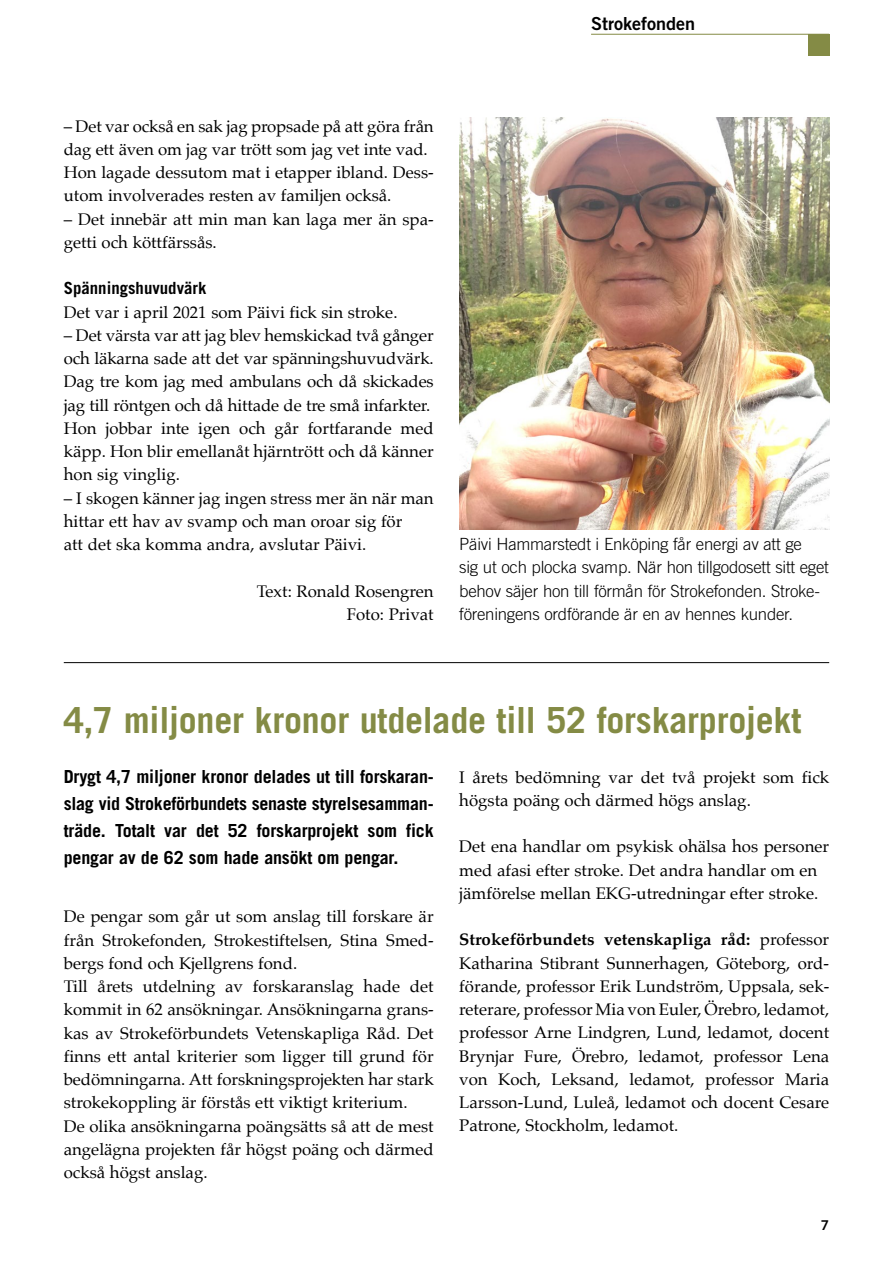
<style>
.page{position:relative;width:893px;height:1263px;background:#fff}
.page>*{position:absolute;margin:0;border:0;box-sizing:border-box;transform-origin:0 0}
.t1{font:700 36px "Trade Gothic";letter-spacing:-.005em;color:#848b45}
.t2{font:700 18px/27px "Trade Gothic";letter-spacing:-.01em;color:#000;text-align:justify}
.t3{font:18px "Trade Gothic LT Std Bd 2";color:#000}
.t4{font:16.8px/23.2px "Palatino";color:#000}
.t5{font:300 16.8px/23.2px "Trade Gothic LT Std";letter-spacing:-.015em;color:#000}
.t6{font:700 16.8px "Trade Gothic";color:#000}
.t7{font:13.5px "Trade Gothic LT Std Bd 2";color:#000}
.s1{font-weight:700}
</style>
<div class="page">
<img style="left:459px;top:118px;width:370px;height:411px">
<hr style="left:591px;top:34px;width:238px;height:1px;background:#848b45">
<div style="left:808px;top:34px;width:21px;height:22px;background:#848b45"></div>
<hr style="left:64px;top:662px;width:765px;height:1px;background:#000">
<p class="t3" style="left:591px;top:12px;width:106px">Strokefonden</p>
<p class="t4" style="left:64px;top:114px;width:371px">– Det var också en sak jag propsade på att göra från dag ett även om jag var trött som jag vet inte vad.<br>Hon lagade dessutom mat i etapper ibland. Dess&shy;utom involverades resten av familjen också.</p>
<p class="t4" style="left:64px;top:207px;width:371px">– Det innebär att min man kan laga mer än spa&shy;getti och köttfärssås.</p>
<p class="t6" style="left:64px;top:278px;width:144px">Spänningshuvudvärk</p>
<p class="t4" style="left:64px;top:300px;width:335px">Det var i april 2021 som Päivi fick sin stroke.</p>
<p class="t4" style="left:64px;top:323px;width:371px">– Det värsta var att jag blev hemskickad två gånger och läkarna sade att det var spänningshuvudvärk.<br>Dag tre kom jag med ambulans och då skickades jag till röntgen och då hittade de tre små infarkter.<br>Hon jobbar inte igen och går fortfarande med käpp. Hon blir emellanåt hjärntrött och då känner hon sig vinglig.</p>
<p class="t4" style="left:64px;top:486px;width:371px">– I skogen känner jag ingen stress mer än när man hittar ett hav av svamp och man oroar sig för<br>att det ska komma andra, avslutar Päivi.</p>
<p class="t4" style="left:257px;top:579px;width:178px;text-align:right">Text: Ronald Rosengren<br>Foto: Privat</p>
<p class="t5" style="left:459px;top:532px;width:371px">Päivi Hammarstedt i Enköping får energi av att ge<br>sig ut och plocka svamp. När hon tillgodosett sitt eget behov säjer hon till förmån för Strokefonden. Stroke&shy;föreningens ordförande är en av hennes kunder.</p>
<h1 class="t1" style="left:64px;top:698px;width:739px">4,7 miljoner kronor utdelade till 52 forskarprojekt</h1>
<p class="t2" style="left:64px;top:762px;width:371px">Drygt 4,7 miljoner kronor delades ut till forskaran&shy;slag vid Strokeförbundets senaste styrelsesamman&shy;träde. Totalt var det 52 forskarprojekt som fick pengar av de 62 som hade ansökt om pengar.</p>
<p class="t4" style="left:459px;top:765px;width:371px">I årets bedömning var det två projekt som fick högsta poäng och därmed högs anslag.</p>
<p class="t4" style="left:459px;top:835px;width:371px">Det ena handlar om psykisk ohälsa hos personer med afasi efter stroke. Det andra handlar om en jämförelse mellan EKG-utredningar efter stroke.</p>
<p class="t4" style="left:459px;top:928px;width:371px;text-align:justify"><span class="s1">Strokeförbundets vetenskapliga råd:</span> professor Katharina Stibrant Sunnerhagen, Göteborg, ord&shy;förande, professor Erik Lundström, Uppsala, sek&shy;reterare, professor Mia von Euler, Örebro, ledamot, professor Arne Lindgren, Lund, ledamot, docent Brynjar Fure, Örebro, ledamot, professor Lena von Koch, Leksand, ledamot, professor Maria Larsson-Lund, Luleå, ledamot och docent Cesare Patrone, Stockholm, ledamot.</p>
<p class="t4" style="left:64px;top:905px;width:371px">De pengar som går ut som anslag till forskare är från Strokefonden, Strokestiftelsen, Stina Smed&shy;bergs fond och Kjellgrens fond.<br>Till årets utdelning av forskaranslag hade det kommit in 62 ansökningar. Ansökningarna grans&shy;kas av Strokeförbundets Vetenskapliga Råd. Det finns ett antal kriterier som ligger till grund för bedömningarna. Att forskningsprojekten har stark strokekoppling är förstås ett viktigt kriterium.<br>De olika ansökningarna poängsätts så att de mest angelägna projekten får högst poäng och därmed också högst anslag.</p>
<p class="t7" style="left:821px;top:1217px;width:10px">7</p>
</div>
